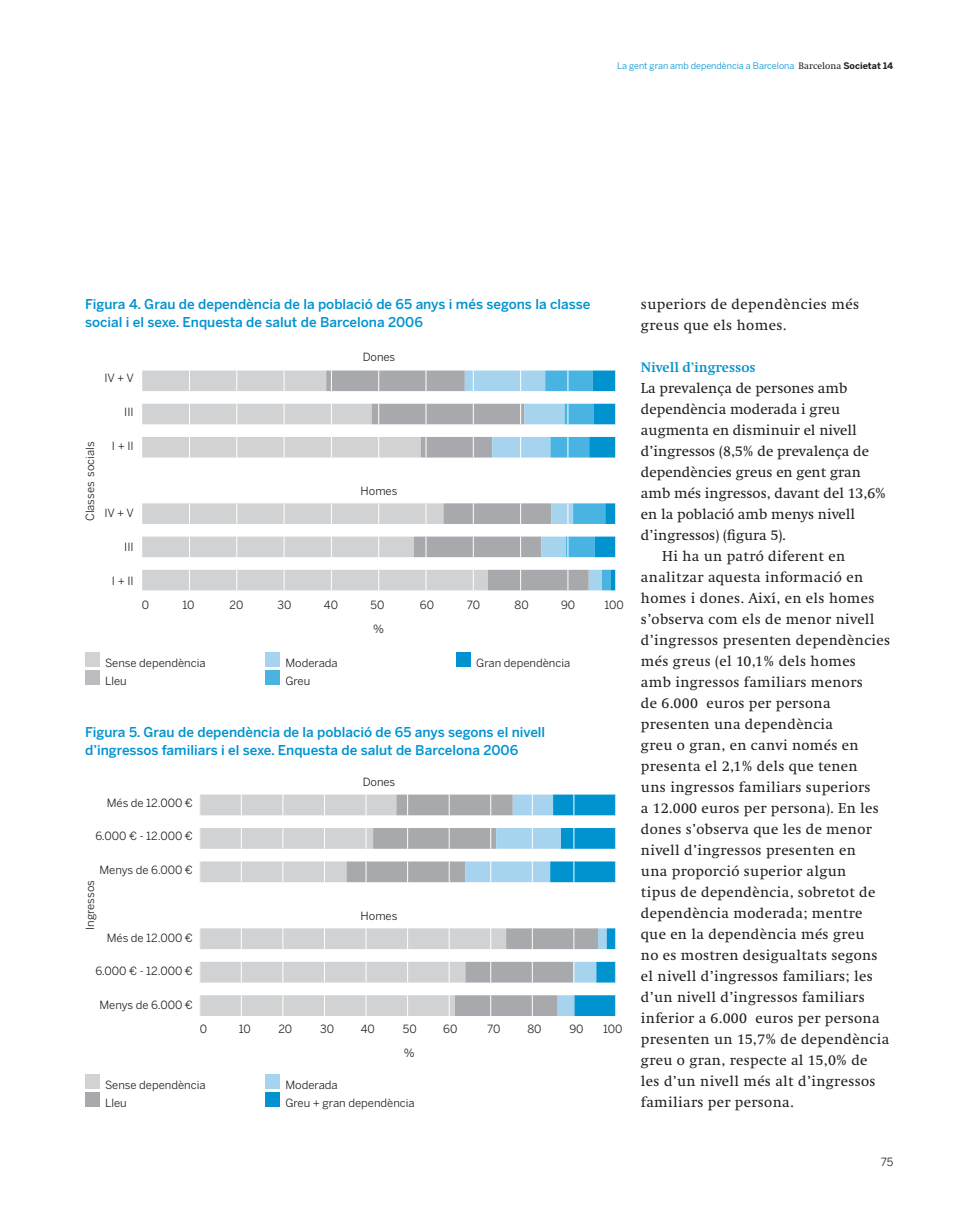
<style>
.page{position:relative;width:977px;height:1212px;background:#fff}
.page>*{position:absolute;margin:0;border:0;box-sizing:border-box;transform-origin:0 0}
.t1{font:15px/21px "Swift";letter-spacing:.02em;color:#231f20}
.t2{font:15px "Swift";color:#231f20}
.t3{font:700 14.25px "Swift";color:#0093d0}
.t4{font:500 13.5px/18px "Benton Sans";color:#0093d0}
.t5{font:11.25px/18px "Benton Sans";color:#231f20}
.t6{font:9px "Benton Sans";color:#0093d0}
.s1{font-family:"Swift";font-size:9.75px;color:#231f20}
.s2{font-weight:700;color:#231f20}
</style>
<div class="page">
<div style="left:85px;top:1074px;width:15px;height:15px;background:#d1d2d4"></div>
<div style="left:85px;top:1092px;width:15px;height:15px;background:#a8a9ad"></div>
<div style="left:265px;top:1074px;width:15px;height:15px;background:#a6d4ee"></div>
<div style="left:265px;top:1092px;width:15px;height:15px;background:#0093d0"></div>
<svg style="left:200px;top:795px;width:146px;height:221px"></svg>
<svg style="left:346px;top:795px;width:119px;height:221px"></svg>
<svg style="left:465px;top:795px;width:150px;height:221px"></svg>
<svg style="left:142px;top:371px;width:47px;height:219px;fill:#d1d2d4"></svg>
<svg style="left:189px;top:371px;width:137px;height:219px"></svg>
<svg style="left:326px;top:371px;width:139px;height:219px"></svg>
<svg style="left:465px;top:371px;width:150px;height:219px"></svg>
<div style="left:456px;top:652px;width:15px;height:15px;background:#0093d0"></div>
<div style="left:265px;top:670px;width:15px;height:15px;background:#49b4e1"></div>
<div style="left:265px;top:652px;width:15px;height:15px;background:#a6d4ee"></div>
<div style="left:85px;top:652px;width:15px;height:15px;background:#d1d2d4"></div>
<div style="left:85px;top:670px;width:15px;height:15px;background:#bcbdc0"></div>
<p class="t6" style="left:617px;top:63px;width:278px">La gent gran amb dependència a Barcelona <span class="s1">Barcelona</span> <span class="s2">Societat 14</span></p>
<p class="t4" style="left:85px;top:297px;width:506px">Figura 4. Grau de dependència de la població de 65 anys i més segons la classe social i el sexe. Enquesta de salut de Barcelona 2006</p>
<p class="t5" style="left:82px;top:521px;width:81px;rotate:-90deg">Classes socials</p>
<p class="t5" style="left:104px;top:370px;width:31px">IV + V</p>
<p class="t5" style="left:124px;top:404px;width:11px">III</p>
<p class="t5" style="left:112px;top:438px;width:23px">I + II</p>
<p class="t5" style="left:362px;top:349px;width:34px">Dones</p>
<p class="t5" style="left:104px;top:505px;width:31px">IV + V</p>
<p class="t5" style="left:124px;top:539px;width:11px">III</p>
<p class="t5" style="left:112px;top:573px;width:23px">I + II</p>
<p class="t5" style="left:360px;top:483px;width:38px">Homes</p>
<p class="t5" style="left:142px;top:597px;width:9px">0</p>
<p class="t5" style="left:182px;top:597px;width:14px">10</p>
<p class="t5" style="left:229px;top:597px;width:15px">20</p>
<p class="t5" style="left:277px;top:597px;width:15px">30</p>
<p class="t5" style="left:324px;top:597px;width:16px">40</p>
<p class="t5" style="left:370px;top:597px;width:15px">50</p>
<p class="t5" style="left:420px;top:597px;width:16px">60</p>
<p class="t5" style="left:467px;top:597px;width:15px">70</p>
<p class="t5" style="left:514px;top:597px;width:16px">80</p>
<p class="t5" style="left:561px;top:597px;width:16px">90</p>
<p class="t5" style="left:604px;top:597px;width:21px">100</p>
<p class="t5" style="left:373px;top:621px;width:12px">%</p>
<p class="t5" style="left:105px;top:655px;width:102px">Sense dependència<br>Lleu</p>
<p class="t5" style="left:285px;top:655px;width:54px">Moderada<br>Greu</p>
<p class="t5" style="left:476px;top:655px;width:95px">Gran dependència</p>
<p class="t4" style="left:85px;top:725px;width:461px">Figura 5. Grau de dependència de la població de 65 anys segons el nivell d’ingressos familiars i el sexe. Enquesta de salut de Barcelona 2006</p>
<p class="t5" style="left:107px;top:795px;width:88px">Més de 12.000 €</p>
<p class="t5" style="left:95px;top:828px;width:99px">6.000 € - 12.000 €</p>
<p class="t5" style="left:99px;top:862px;width:95px">Menys de 6.000 €</p>
<p class="t5" style="left:82px;top:930px;width:51px;rotate:-90deg">Ingressos</p>
<p class="t5" style="left:107px;top:930px;width:88px">Més de 12.000 €</p>
<p class="t5" style="left:95px;top:963px;width:99px">6.000 € - 12.000 €</p>
<p class="t5" style="left:99px;top:997px;width:95px">Menys de 6.000 €</p>
<p class="t5" style="left:362px;top:774px;width:34px">Dones</p>
<p class="t5" style="left:360px;top:908px;width:38px">Homes</p>
<p class="t5" style="left:200px;top:1021px;width:9px">0</p>
<p class="t5" style="left:239px;top:1021px;width:14px">10</p>
<p class="t5" style="left:278px;top:1021px;width:15px">20</p>
<p class="t5" style="left:320px;top:1021px;width:15px">30</p>
<p class="t5" style="left:361px;top:1021px;width:16px">40</p>
<p class="t5" style="left:403px;top:1021px;width:15px">50</p>
<p class="t5" style="left:443px;top:1021px;width:16px">60</p>
<p class="t5" style="left:487px;top:1021px;width:15px">70</p>
<p class="t5" style="left:527px;top:1021px;width:16px">80</p>
<p class="t5" style="left:569px;top:1021px;width:16px">90</p>
<p class="t5" style="left:603px;top:1021px;width:21px">100</p>
<p class="t5" style="left:403px;top:1045px;width:12px">%</p>
<p class="t5" style="left:105px;top:1077px;width:102px">Sense dependència<br>Lleu</p>
<p class="t5" style="left:285px;top:1077px;width:131px">Moderada<br>Greu + gran dependència</p>
<p class="t1" style="left:641px;top:295px;width:220px">superiors de dependències més greus que els homes.</p>
<p class="t3" style="left:641px;top:361px;width:116px">Nivell d’ingressos</p>
<p class="t2" style="left:641px;top:382px;width:208px">La prevalença de persones amb</p>
<p class="t2" style="left:641px;top:403px;width:201px">dependència moderada i greu</p>
<p class="t2" style="left:641px;top:424px;width:217px">augmenta en disminuir el nivell</p>
<p class="t2" style="left:641px;top:445px;width:230px">d’ingressos (8,5% de prevalença de</p>
<p class="t2" style="left:641px;top:466px;width:221px">dependències greus en gent gran</p>
<p class="t2" style="left:641px;top:487px;width:246px">amb més ingressos, davant del 13,6%</p>
<p class="t2" style="left:641px;top:508px;width:216px">en la població amb menys nivell</p>
<p class="t2" style="left:641px;top:529px;width:146px">d’ingressos) (figura 5).</p>
<p class="t1" style="left:662px;top:547px;width:184px">Hi ha un patró diferent en</p>
<p class="t1" style="left:641px;top:568px;width:224px">analitzar aquesta informació en</p>
<p class="t1" style="left:641px;top:589px;width:235px">homes i dones. Així, en els homes</p>
<p class="t1" style="left:641px;top:610px;width:235px">s’observa com els de menor nivell</p>
<p class="t1" style="left:641px;top:631px;width:251px">d’ingressos presenten dependències</p>
<p class="t1" style="left:641px;top:652px;width:216px">més greus (el 10,1% dels homes</p>
<p class="t1" style="left:641px;top:673px;width:223px">amb ingressos familiars menors</p>
<p class="t1" style="left:641px;top:694px;width:191px">de 6.000 euros per persona</p>
<p class="t1" style="left:641px;top:715px;width:194px">presenten una dependència</p>
<p class="t1" style="left:641px;top:736px;width:219px">greu o gran, en canvi només en</p>
<p class="t1" style="left:641px;top:757px;width:218px">presenta el 2,1% dels que tenen</p>
<p class="t1" style="left:641px;top:778px;width:231px">uns ingressos familiars superiors</p>
<p class="t1" style="left:641px;top:799px;width:239px">a 12.000 euros per persona). En les</p>
<p class="t1" style="left:641px;top:820px;width:232px">dones s’observa que les de menor</p>
<p class="t1" style="left:641px;top:841px;width:216px">nivell d’ingressos presenten en</p>
<p class="t1" style="left:641px;top:862px;width:207px">una proporció superior algun</p>
<p class="t1" style="left:641px;top:883px;width:236px">tipus de dependència, sobretot de</p>
<p class="t1" style="left:641px;top:904px;width:223px">dependència moderada; mentre</p>
<p class="t1" style="left:641px;top:925px;width:225px">que en la dependència més greu</p>
<p class="t1" style="left:641px;top:946px;width:238px">no es mostren desigualtats segons</p>
<p class="t1" style="left:641px;top:967px;width:233px">el nivell d’ingressos familiars; les</p>
<p class="t1" style="left:641px;top:988px;width:225px">d’un nivell d’ingressos familiars</p>
<p class="t1" style="left:641px;top:1009px;width:240px">inferior a 6.000 euros per persona</p>
<p class="t1" style="left:641px;top:1030px;width:250px">presenten un 15,7% de dependència</p>
<p class="t1" style="left:641px;top:1051px;width:228px">greu o gran, respecte al 15,0% de</p>
<p class="t1" style="left:641px;top:1072px;width:236px">les d’un nivell més alt d’ingressos</p>
<p class="t1" style="left:641px;top:1093px;width:154px">familiars per persona.</p>
<p class="t5" style="left:881px;top:1154px;width:14px">75</p>
</div>
